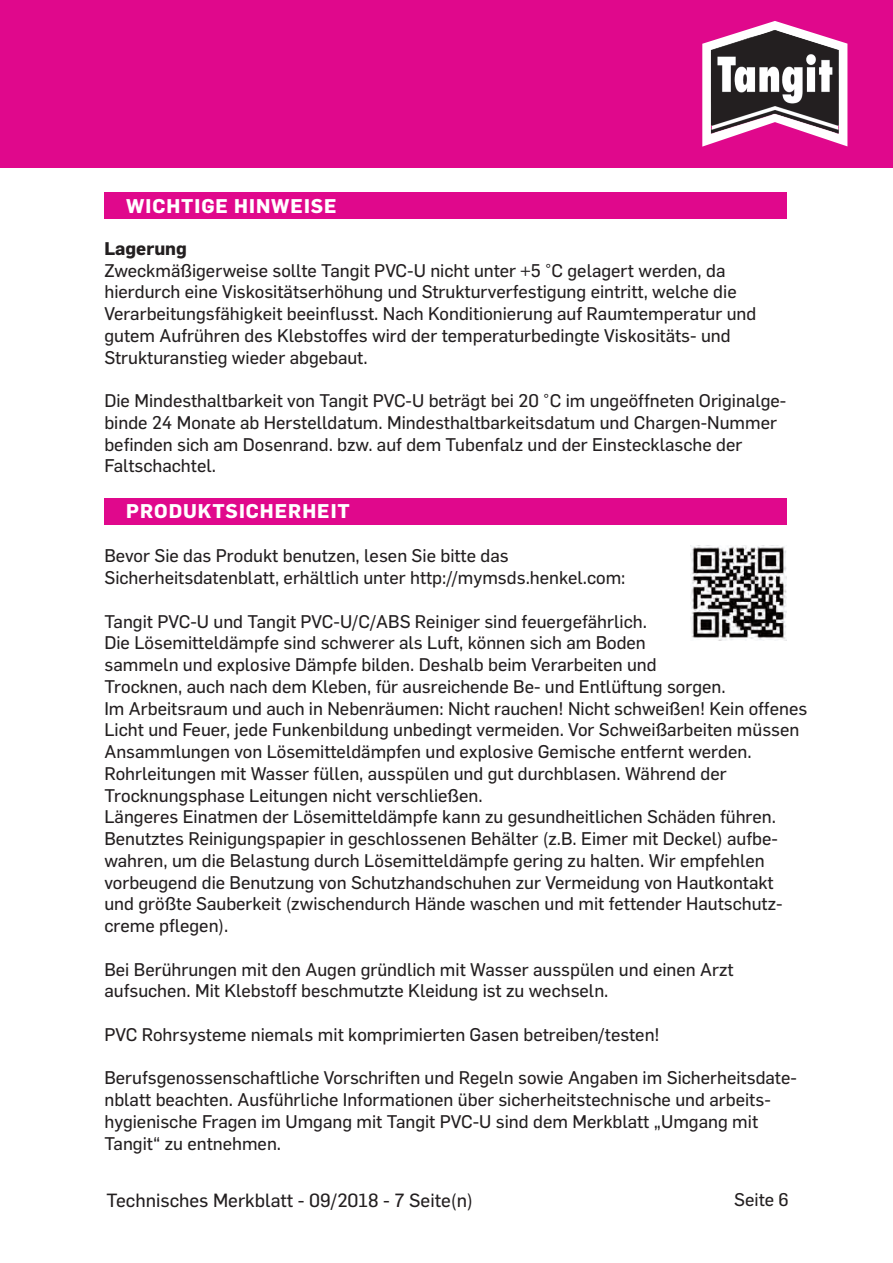
<style>
.page{position:relative;width:893px;height:1263px;background:#fff}
.page>*{position:absolute;margin:0;border:0;box-sizing:border-box;transform-origin:0 0}
.t1{font:700 19.5px "Flama";letter-spacing:.05em;color:#fff}
.t2{font:18.75px "Flama Basic";color:#231f20}
.t3{font:18px/21.8px "Flama Basic";color:#231f20}
.t4{font:700 18px "Flama";color:#231f20}
</style>
<div class="page">
<div style="left:0;top:0;width:893px;height:167px;background:#e0088c"></div>
<svg style="left:702px;top:21px;width:145px;height:126px"></svg>
<img style="left:711px;top:30px;width:128px;height:104px">
<img style="left:712px;top:30px;width:126px;height:103px">
<div style="left:104px;top:193px;width:683px;height:26px;background:#e0088c"></div>
<div style="left:104px;top:498px;width:683px;height:26px;background:#e0088c"></div>
<img style="left:691px;top:545px;width:95px;height:96px">
<p class="t1" style="left:126px;top:199px;width:212px">WICHTIGE HINWEISE</p>
<p class="t4" style="left:104px;top:242px;width:84px">Lagerung</p>
<p class="t3" style="left:104px;top:261px;width:653px">Zweckmäßigerweise sollte Tangit PVC-U nicht unter +5 °C gelagert werden, da hierdurch eine Viskositätserhöhung und Strukturverfestigung eintritt, welche die Verarbeitungsfähigkeit beeinflusst. Nach Konditionierung auf Raumtemperatur und gutem Aufrühren des Klebstoffes wird der temperaturbedingte Viskositäts- und Strukturanstieg wieder abgebaut.</p>
<p class="t3" style="left:104px;top:391px;width:683px">Die Mindesthaltbarkeit von Tangit PVC-U beträgt bei 20 °C im ungeöffneten Originalge&shy;binde 24 Monate ab Herstelldatum. Mindesthaltbarkeitsdatum und Chargen-Nummer befinden sich am Dosenrand. bzw. auf dem Tubenfalz und der Einstecklasche der Faltschachtel.</p>
<p class="t1" style="left:126px;top:504px;width:225px">PRODUKTSICHERHEIT</p>
<p class="t3" style="left:104px;top:547px;width:523px">Bevor Sie das Produkt benutzen, lesen Sie bitte das<br>Sicherheitsdatenblatt, erhältlich unter http://mymsds.henkel.com:</p>
<p class="t3" style="left:104px;top:612px;width:704px">Tangit PVC-U und Tangit PVC-U/C/ABS Reiniger sind feuergefährlich.<br>Die Lösemitteldämpfe sind schwerer als Luft, können sich am Boden<br>sammeln und explosive Dämpfe bilden. Deshalb beim Verarbeiten und<br>Trocknen, auch nach dem Kleben, für ausreichende Be- und Entlüftung sorgen.<br>Im Arbeitsraum und auch in Nebenräumen: Nicht rauchen! Nicht schweißen! Kein offenes Licht und Feuer, jede Funkenbildung unbedingt vermeiden. Vor Schweißarbeiten müssen Ansammlungen von Lösemitteldämpfen und explosive Gemische entfernt werden.<br>Rohrleitungen mit Wasser füllen, ausspülen und gut durchblasen. Während der Trocknungsphase Leitungen nicht verschließen.<br>Längeres Einatmen der Lösemitteldämpfe kann zu gesundheitlichen Schäden führen.<br>Benutztes Reinigungspapier in geschlossenen Behälter (z.B. Eimer mit Deckel) aufbe&shy;wahren, um die Belastung durch Lösemitteldämpfe gering zu halten. Wir empfehlen vorbeugend die Benutzung von Schutzhandschuhen zur Vermeidung von Hautkontakt und größte Sauberkeit (zwischendurch Hände waschen und mit fettender Hautschutz&shy;creme pflegen).</p>
<p class="t3" style="left:104px;top:960px;width:631px">Bei Berührungen mit den Augen gründlich mit Wasser ausspülen und einen Arzt aufsuchen. Mit Klebstoff beschmutzte Kleidung ist zu wechseln.</p>
<p class="t3" style="left:104px;top:1025px;width:557px">PVC Rohrsysteme niemals mit komprimierten Gasen betreiben/testen!</p>
<p class="t3" style="left:104px;top:1068px;width:694px">Berufsgenossenschaftliche Vorschriften und Regeln sowie Angaben im Sicherheitsdate&shy;nblatt beachten. Ausführliche Informationen über sicherheitstechnische und arbeits&shy;hygienische Fragen im Umgang mit Tangit PVC-U sind dem Merkblatt „Umgang mit Tangit“ zu entnehmen.</p>
<p class="t2" style="left:107px;top:1193px;width:368px">Technisches Merkblatt - 09/2018 - 7 Seite(n)</p>
<p class="t3" style="left:734px;top:1190px;width:56px">Seite 6</p>
</div>
